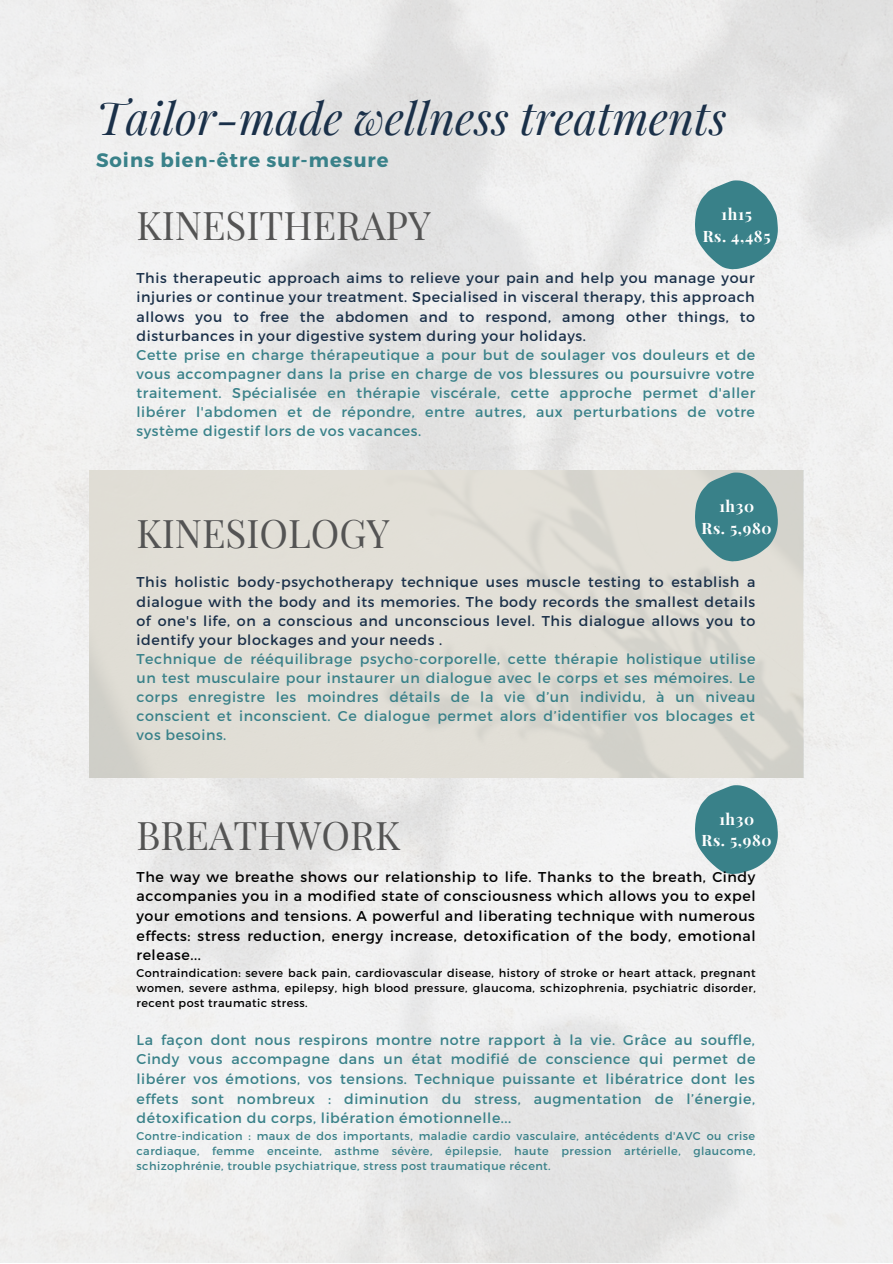
<style>
.page{position:relative;width:893px;height:1264px;background:#fff}
.page>*{position:absolute;margin:0;border:0;box-sizing:border-box;transform-origin:0 0}
.t1{font:italic 45px "Playfair Display";color:#1a3049}
.t2{font:38.55px "Playfair Display";color:#545454}
.t3{font:700 19.5px "Montserrat";letter-spacing:.05em;color:#398189}
.t4{font:700 15.75px/21.3px "Playfair Display";letter-spacing:.04em;color:#fff;text-align:center}
.t5{font:14.25px/19px "Montserrat";letter-spacing:.04em;color:#398189;text-align:justify}
.t6{font:14.25px/19px "Montserrat";letter-spacing:.04em;color:#1a3049;text-align:justify}
.t7{font:14.25px/19.6px "Montserrat";letter-spacing:.04em;color:#000;text-align:justify}
.t8{font:11.25px/15px "Montserrat";letter-spacing:.04em;color:#398189;text-align:justify}
.t9{font:11.25px/15px "Montserrat";letter-spacing:.04em;color:#000;text-align:justify}
</style>
<div class="page">
<img style="left:103px;top:0;width:789px;height:1262px">
<svg style="left:695px;top:785px;width:82px;height:89px;background:#61999f"></svg>
<img style="left:89px;top:471px;width:714px;height:306px">
<svg style="left:695px;top:472px;width:82px;height:89px;background:#5d9499"></svg>
<svg style="left:695px;top:180px;width:82px;height:89px;background:#61999f"></svg>
<h1 class="t1" style="left:96px;top:86px;width:632px">Tailor-made wellness treatments</h1>
<h3 class="t3" style="left:96px;top:147px;width:294px">Soins bien-être sur-mesure</h3>
<h2 class="t2" style="left:136px;top:199px;width:296px">KINESITHERAPY</h2>
<p class="t4" style="left:721px;top:203px;width:32px">1h15</p>
<p class="t4" style="left:702px;top:224px;width:69px">Rs. 4,485</p>
<p class="t6" style="left:136px;top:268px;width:620px">This therapeutic approach aims to relieve your pain and help you manage your injuries or continue your treatment. Specialised in visceral therapy, this approach allows you to free the abdomen and to respond, among other things, to disturbances in your digestive system during your holidays.</p>
<p class="t5" style="left:136px;top:344px;width:620px">Cette prise en charge thérapeutique a pour but de soulager vos douleurs et de vous accompagner dans la prise en charge de vos blessures ou poursuivre votre traitement. Spécialisée en thérapie viscérale, cette approche permet d'aller libérer l'abdomen et de répondre, entre autres, aux perturbations de votre système digestif lors de vos vacances.</p>
<h2 class="t2" style="left:136px;top:506px;width:254px">KINESIOLOGY</h2>
<p class="t4" style="left:701px;top:495px;width:72px">1h30<br>Rs. 5,980</p>
<p class="t6" style="left:136px;top:572px;width:620px">This holistic body-psychotherapy technique uses muscle testing to establish a dialogue with the body and its memories. The body records the smallest details of one's life, on a conscious and unconscious level. This dialogue allows you to identify your blockages and your needs .</p>
<p class="t5" style="left:136px;top:648px;width:620px">Technique de rééquilibrage psycho-corporelle, cette thérapie holistique utilise un test musculaire pour instaurer un dialogue avec le corps et ses mémoires. Le corps enregistre les moindres détails de la vie d’un individu, à un niveau conscient et inconscient. Ce dialogue permet alors d’identifier vos blocages et vos besoins.</p>
<p class="t4" style="left:719px;top:807px;width:37px">1h30</p>
<h2 class="t2" style="left:136px;top:807px;width:265px">BREATHWORK</h2>
<p class="t4" style="left:701px;top:829px;width:72px">Rs. 5,980</p>
<p class="t7" style="left:136px;top:866px;width:620px">The way we breathe shows our relationship to life. Thanks to the breath, Cindy accompanies you in a modified state of consciousness which allows you to expel your emotions and tensions. A powerful and liberating technique with numerous effects: stress reduction, energy increase, detoxification of the body, emotional release...</p>
<p class="t9" style="left:136px;top:965px;width:620px">Contraindication: severe back pain, cardiovascular disease, history of stroke or heart attack, pregnant women, severe asthma, epilepsy, high blood pressure, glaucoma, schizophrenia, psychiatric disorder, recent post traumatic stress.</p>
<p class="t5" style="left:136px;top:1029px;width:620px;line-height:19.6px">La façon dont nous respirons montre notre rapport à la vie. Grâce au souffle, Cindy vous accompagne dans un état modifié de conscience qui permet de libérer vos émotions, vos tensions. Technique puissante et libératrice dont les effets sont nombreux : diminution du stress, augmentation de l’énergie, détoxification du corps, libération émotionnelle...</p>
<p class="t8" style="left:136px;top:1128px;width:620px">Contre-indication : maux de dos importants, maladie cardio vasculaire, antécédents d'AVC ou crise cardiaque, femme enceinte, asthme sévère, épilepsie, haute pression artérielle, glaucome, schizophrénie, trouble psychiatrique, stress post traumatique récent.</p>
</div>
